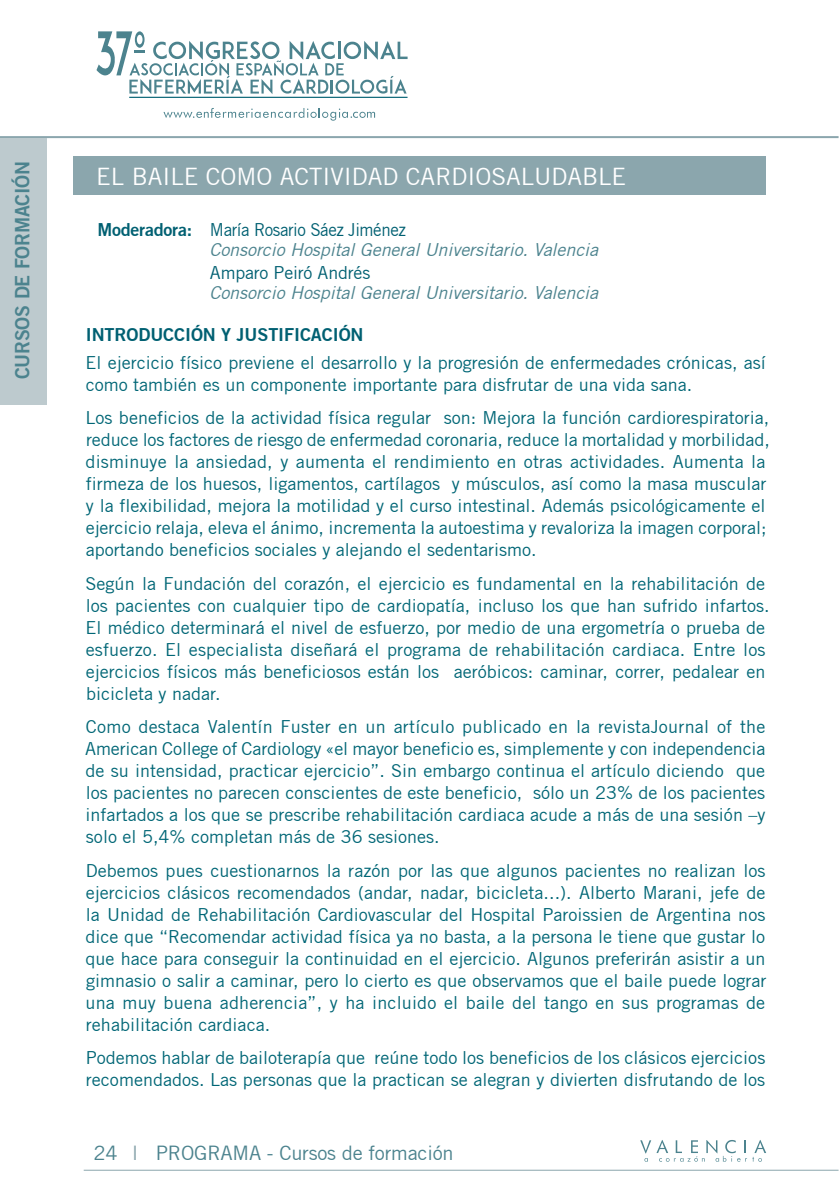
<style>
.page{position:relative;width:840px;height:1191px;background:#fff}
.page>*{position:absolute;margin:0;border:0;box-sizing:border-box;transform-origin:0 0}
.t1{font:24px "Trade Gothic";color:#fff}
.t2{font:20px "Trade Gothic";letter-spacing:-.01em;color:#4c838e}
.t3{font:20px "Trade Gothic Bold Two";color:#4c838e}
.t4{font:18px/22px "Trade Gothic";color:#006676}
.t5{font:italic 18px/20px "Trade Gothic";letter-spacing:-.005em;color:#4c838e}
.t6{font:18px "Trade Gothic Bold Two";letter-spacing:-.005em;color:#006072}
.t7{font:18px "Trade Gothic";letter-spacing:-.01em;color:#006072}
.s1{font-family:"Trade Gothic Bold Two";font-style:normal;color:#006072}
.s2{font-style:normal;color:#006072}
.s3{color:#8ba6ad}
</style>
<div class="page">
<hr style="left:84px;top:1169px;width:754px;height:1px;background:#8ba6ad">
<svg style="left:96px;top:31px;width:311px;height:63px"></svg>
<svg style="left:163px;top:108px;width:212px;height:13px"></svg>
<hr style="left:129px;top:97px;width:278px;height:1px;background:#006072">
<svg style="left:640px;top:1140px;width:125px;height:21px"></svg>
<hr style="left:0;top:136px;width:838px;height:2px;background:#8ba6ad">
<div style="left:0;top:138px;width:47px;height:267px;background:#bdcace"></div>
<div style="left:74px;top:156px;width:691px;height:39px;background:#8ba6ad"></div>
<p class="t3" style="left:10px;top:379px;width:217px;rotate:-90deg">Cursosdeformación</p>
<h1 class="t1" style="left:96px;top:162px;width:531px">EL BAILE COMO ACTIVIDAD CARDIOSALUDABLE</h1>
<p class="t5" style="left:209px;top:219px;width:390px;text-indent:-112px"><span class="s1">Moderadora:</span> <span class="s2">María Rosario Sáez Jiménez<br></span>Consorcio Hospital General Universitario. Valencia</p>
<p class="t7" style="left:210px;top:261px;width:162px">Amparo Peiró Andrés</p>
<p class="t5" style="left:209px;top:282px;width:390px">Consorcio Hospital General Universitario. Valencia</p>
<p class="t6" style="left:86px;top:324px;width:279px">INTRODUCCIÓN Y JUSTIFICACIÓN</p>
<p class="t4" style="left:86px;top:351px;width:681px">El ejercicio físico previene el desarrollo y la progresión de enfermedades crónicas, así como también es un componente importante para disfrutar de una vida sana.</p>
<p class="t4" style="left:86px;top:407px;width:685px">Los beneficios de la actividad física regular son: Mejora la función cardiorespiratoria, reduce los factores de riesgo de enfermedad coronaria, reduce la mortalidad y morbilidad, disminuye la ansiedad, y aumenta el rendimiento en otras actividades. Aumenta la firmeza de los huesos, ligamentos, cartílagos y músculos, así como la masa muscular y la flexibilidad, mejora la motilidad y el curso intestinal. Además psicológicamente el ejercicio relaja, eleva el ánimo, incrementa la autoestima y revaloriza la imagen corporal; aportando beneficios sociales y alejando el sedentarismo.</p>
<p class="t4" style="left:85px;top:572px;width:685px">Según la Fundación del corazón, el ejercicio es fundamental en la rehabilitación de los pacientes con cualquier tipo de cardiopatía, incluso los que han sufrido infartos.<br>El médico determinará el nivel de esfuerzo, por medio de una ergometría o prueba de esfuerzo. El especialista diseñará el programa de rehabilitación cardiaca. Entre los ejercicios físicos más beneficiosos están los aeróbicos: caminar, correr, pedalear en bicicleta y nadar.</p>
<p class="t4" style="left:85px;top:715px;width:681px;text-align:justify">Como destaca Valentín Fuster en un artículo publicado en la revistaJournal of the American College of Cardiology «el mayor beneficio es, simplemente y con independencia de su intensidad, practicar ejercicio”. Sin embargo continua el artículo diciendo que los pacientes no parecen conscientes de este beneficio, sólo un 23% de los pacientes infartados a los que se prescribe rehabilitación cardiaca acude a más de una sesión –y solo el 5,4% completan más de 36 sesiones.</p>
<p class="t4" style="left:85px;top:859px;width:682px;text-align:justify">Debemos pues cuestionarnos la razón por las que algunos pacientes no realizan los ejercicios clásicos recomendados (andar, nadar, bicicleta...). Alberto Marani, jefe de la Unidad de Rehabilitación Cardiovascular del Hospital Paroissien de Argentina nos dice que “Recomendar actividad física ya no basta, a la persona le tiene que gustar lo que hace para conseguir la continuidad en el ejercicio. Algunos preferirán asistir a un gimnasio o salir a caminar, pero lo cierto es que observamos que el baile puede lograr una muy buena adherencia”, y ha incluido el baile del tango en sus programas de rehabilitación cardiaca.</p>
<p class="t4" style="left:86px;top:1046px;width:680px">Podemos hablar de bailoterapía que reúne todo los beneficios de los clásicos ejercicios recomendados. Las personas que la practican se alegran y divierten disfrutando de los</p>
<p class="t2" style="left:93px;top:1140px;width:26px">24</p>
<p class="t2" style="left:132px;top:1140px;width:323px"><span class="s3">I</span> PROGRAMA - Cursos de formación</p>
</div>
